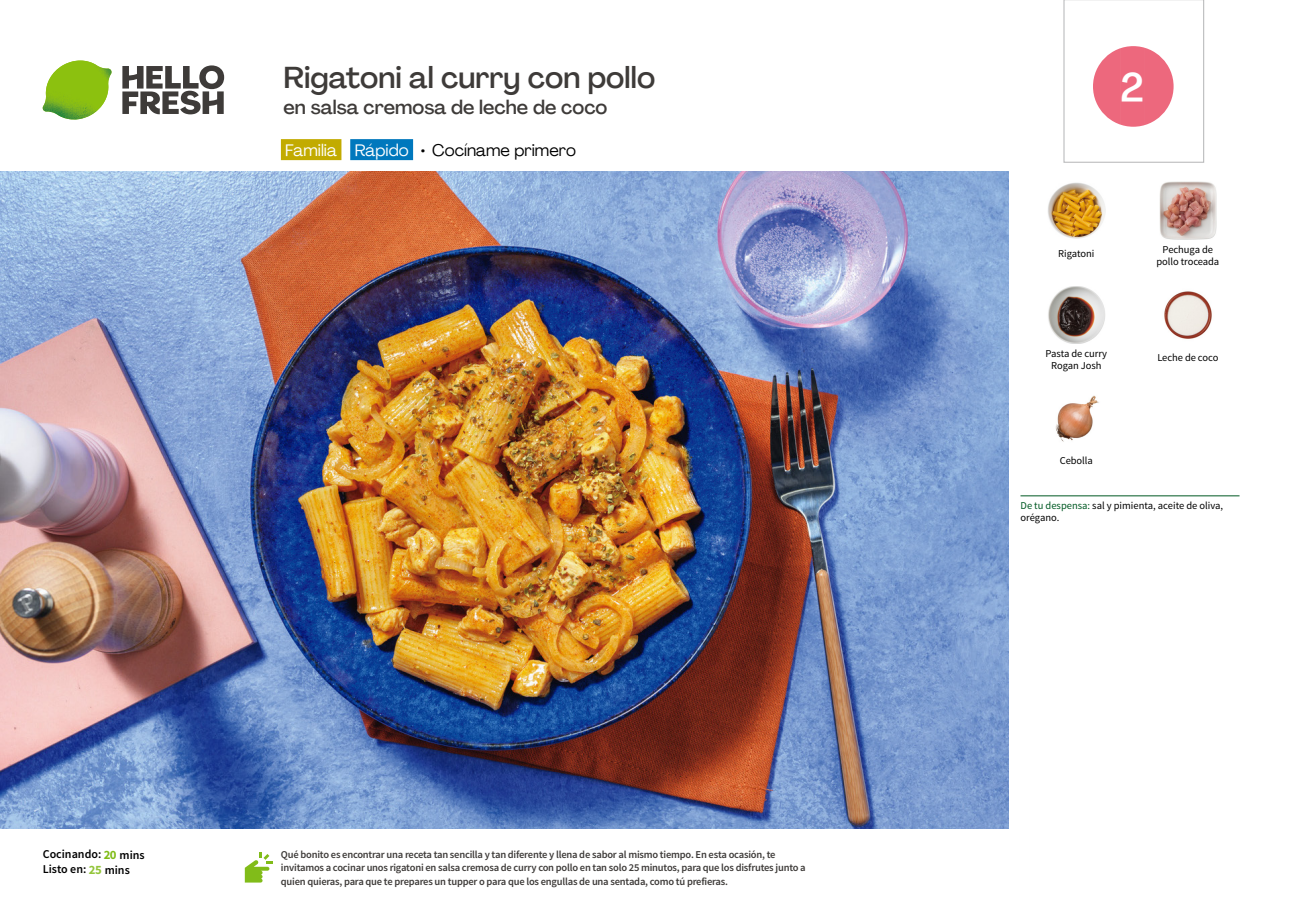
<style>
.page{position:relative;width:1289px;height:919px;background:#fff}
.page>*{position:absolute;margin:0;border:0;box-sizing:border-box;transform-origin:0 0}
.t1{font:500 40.5px "Agrandir";color:#fff}
.t2{font:500 30px "Agrandir";color:#3e3b39}
.t3{font:500 19.5px "Agrandir";color:#3e3b39}
.t4{font:16.5px "Agrandir";color:#000}
.t5{font:600 12px/15px "Source Sans Pro";color:#000}
.t6{font:600 10.5px/13.5px "Source Sans Pro";letter-spacing:-.02em;color:#3e3b39}
.t7{font:10.5px/12px "Source Sans Pro";letter-spacing:-.005em;color:#000;text-align:center}
.s1{color:#fff}
.s2{font-weight:700;font-size:12.75px;color:#81bc19}
.s3{font-weight:700;font-size:12.75px;color:#93c53b}
.s4{color:#005923}
</style>
<div class="page">
<svg style="left:122px;top:65px;width:102px;height:49px"></svg>
<svg style="left:43px;top:60px;width:69px;height:60px"></svg>
<img style="left:80px;top:61px;width:17px;height:34px">
<img style="left:43px;top:61px;width:37px;height:45px">
<div style="left:281px;top:139px;width:60px;height:21px;background:#c2ab00"></div>
<div style="left:350px;top:139px;width:63px;height:21px;background:#0078bd"></div>
<img style="left:0;top:172px;width:1008px;height:656px">
<hr style="left:1020px;top:495px;width:219px;height:1px;background:#005923">
<svg style="left:245px;top:852px;width:28px;height:30px"></svg>
<img style="left:1048px;top:182px;width:56px;height:57px">
<img style="left:1159px;top:182px;width:57px;height:57px">
<img style="left:1164px;top:291px;width:48px;height:48px">
<img style="left:1048px;top:286px;width:56px;height:58px">
<img style="left:1055px;top:395px;width:44px;height:47px">
<svg style="left:1063px;top:0;width:141px;height:163px"></svg>
<h2 class="t2" style="left:283px;top:59px;width:373px">Rigatoni al curry con pollo</h2>
<h3 class="t3" style="left:283px;top:95px;width:325px">en salsa cremosa de leche de coco</h3>
<h3 class="t4" style="left:285px;top:140px;width:292px"><span class="s1">Familia Rápido</span> • Cocíname primero</h3>
<p class="t5" style="left:43px;top:847px;width:103px">Cocinando: <span class="s2">20</span> mins<br>Listo en: <span class="s3">25</span> mins</p>
<p class="t6" style="left:281px;top:847px;width:526px">Qué bonito es encontrar una receta tan sencilla y tan diferente y llena de sabor al mismo tiempo. En esta ocasión, te invitamos a cocinar unos rigatoni en salsa cremosa de curry con pollo en tan solo 25 minutos, para que los disfrutes junto a quien quieras, para que te prepares un tupper o para que los engullas de una sentada, como tú prefieras.</p>
<h1 class="t1" style="left:1119px;top:63px;width:25px">2</h1>
<p class="t7" style="left:1058px;top:247px;width:38px">Rigatoni</p>
<p class="t7" style="left:1045px;top:348px;width:63px">Pasta de curry<br>Rogan Josh</p>
<p class="t7" style="left:1059px;top:454px;width:35px">Cebolla</p>
<p class="t7" style="left:1156px;top:244px;width:64px">Pechuga de pollo troceada</p>
<p class="t7" style="left:1157px;top:352px;width:62px">Leche de coco</p>
<p class="t7" style="left:1020px;top:500px;width:204px;text-align:left"><span class="s4">De tu despensa:</span> sal y pimienta, aceite de oliva, orégano.</p>
</div>
